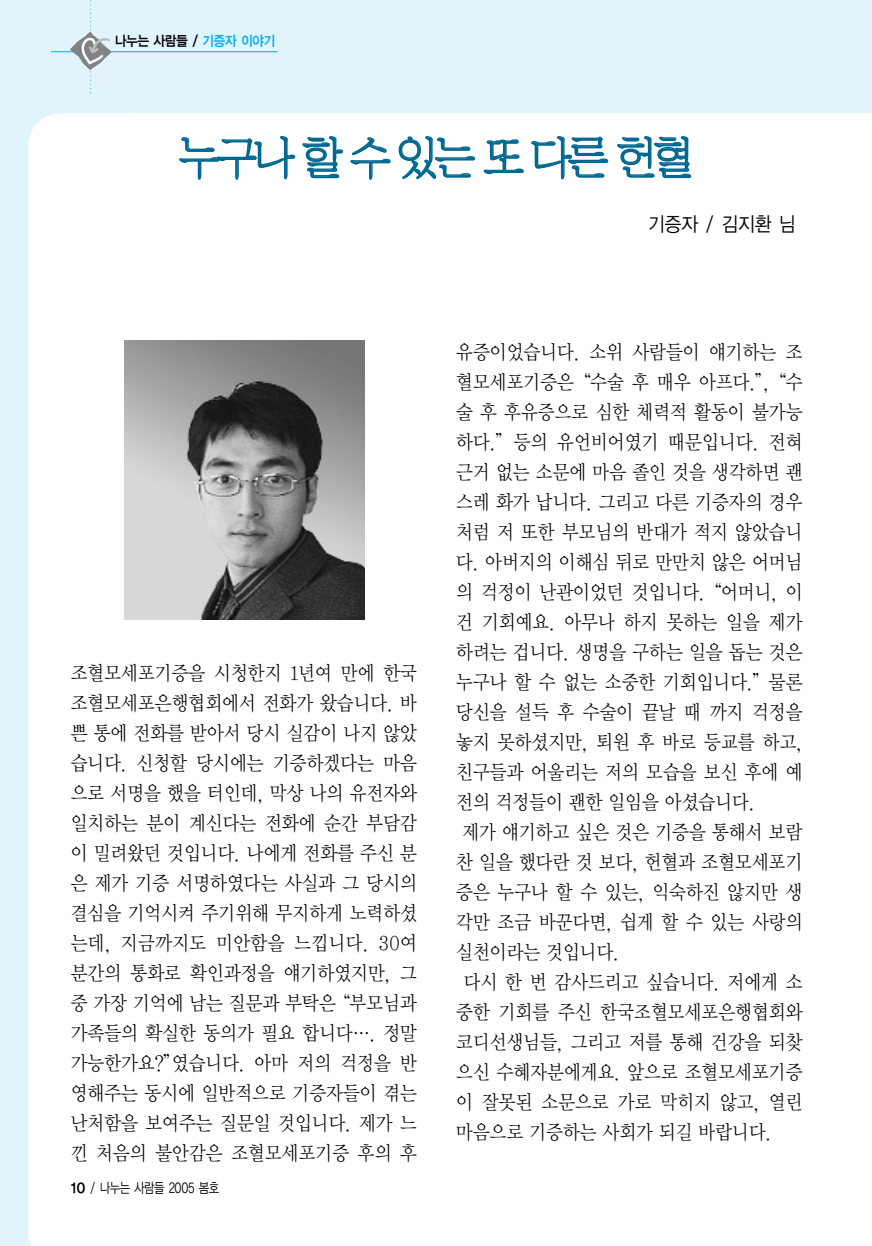
<style>
.page{position:relative;width:872px;height:1246px;background:#e1f4fc}
.page>*{position:absolute;margin:0;border:0;box-sizing:border-box;transform-origin:0 0}
.t1{font:48px "HY Sin Mun Myeong Jo";letter-spacing:.1em;color:#006991;scale:.9 1}
.t2{font:20px/30px "Y Mj O12";letter-spacing:-.065em;color:#000;text-align:justify;scale:.9 1}
.t3{font:20px "YGO12";letter-spacing:-.07em;color:#000;scale:.9 1}
.t4{font:14px "YGO12";letter-spacing:-.105em;color:#000;scale:.8 1}
.t5{font:14px "YGO14";letter-spacing:-.105em;color:#000;scale:.9 1}
.s1{color:#00aeef}
.s2{font-family:"YGO14"}
</style>
<div class="page">
<div style="left:28px;top:113px;width:114px;height:1133px;background:#fff"></div>
<div style="left:142px;top:113px;width:730px;height:1133px;background:#fff"></div>
<hr style="left:51px;top:51px;width:227px;height:1px;background:#00aeef">
<svg style="left:70px;top:0;width:42px;height:94px"></svg>
<img style="left:125px;top:340px;width:239px;height:280px">
<p class="t5" style="left:115px;top:35px;width:181px">나누는 사람들 / <span class="s1">기증자 이야기</span></p>
<h1 class="t1" style="left:178px;top:137px;width:577px">누구나할수있는또다른헌혈</h1>
<p class="t3" style="left:648px;top:215px;width:167px">기증자 / 김지환 님</p>
<p class="t2" style="left:70px;top:659px;width:388px">조혈모세포기증을 시청한지 1년여 만에 한국 조혈모세포은행협회에서 전화가 왔습니다. 바 쁜 통에 전화를 받아서 당시 실감이 나지 않았 습니다. 신청할 당시에는 기증하겠다는 마음 으로 서명을 했을 터인데, 막상 나의 유전자와 일치하는 분이 계신다는 전화에 순간 부담감 이 밀려왔던 것입니다. 나에게 전화를 주신 분 은 제가 기증 서명하였다는 사실과 그 당시의 결심을 기억시켜 주기위해 무지하게 노력하셨 는데, 지금까지도 미안함을 느낍니다. 30여 분간의 통화로 확인과정을 얘기하였지만, 그 중 가장 기억에 남는 질문과 부탁은“부모님과 가족들의 확실한 동의가 필요 합니다…. 정말 가능한가요?”였습니다. 아마 저의 걱정을 반 영해주는 동시에 일반적으로 기증자들이 겪는 난처함을 보여주는 질문일 것입니다. 제가 느 낀 처음의 불안감은 조혈모세포기증 후의 후</p>
<p class="t4" style="left:70px;top:1182px;width:189px"><span class="s2">10</span> / 나누는 사람들 2005 봄호</p>
<p class="t2" style="left:456px;top:338px;width:388px">유증이었습니다. 소위 사람들이 얘기하는 조</p>
<p class="t2" style="left:456px;top:368px;width:388px">혈모세포기증은“수술 후 매우 아프다.”, “수</p>
<p class="t2" style="left:456px;top:398px;width:388px">술 후 후유증으로 심한 체력적 활동이 불가능</p>
<p class="t2" style="left:456px;top:428px;width:388px">하다.”등의 유언비어였기 때문입니다. 전혀</p>
<p class="t2" style="left:456px;top:458px;width:388px">근거 없는 소문에 마음 졸인 것을 생각하면 괜</p>
<p class="t2" style="left:456px;top:488px;width:388px">스레 화가 납니다. 그리고 다른 기증자의 경우</p>
<p class="t2" style="left:456px;top:518px;width:388px">처럼 저 또한 부모님의 반대가 적지 않았습니</p>
<p class="t2" style="left:456px;top:548px;width:388px">다. 아버지의 이해심 뒤로 만만치 않은 어머님</p>
<p class="t2" style="left:456px;top:578px;width:388px">의 걱정이 난관이었던 것입니다. “어머니, 이</p>
<p class="t2" style="left:456px;top:608px;width:388px">건 기회예요. 아무나 하지 못하는 일을 제가</p>
<p class="t2" style="left:456px;top:638px;width:388px">하려는 겁니다. 생명을 구하는 일을 돕는 것은</p>
<p class="t2" style="left:456px;top:668px;width:388px">누구나 할 수 없는 소중한 기회입니다.”물론</p>
<p class="t2" style="left:456px;top:698px;width:388px">당신을 설득 후 수술이 끝날 때 까지 걱정을</p>
<p class="t2" style="left:456px;top:728px;width:388px">놓지 못하셨지만, 퇴원 후 바로 등교를 하고,</p>
<p class="t2" style="left:456px;top:758px;width:388px">친구들과 어울리는 저의 모습을 보신 후에 예</p>
<p class="t2" style="left:456px;top:788px;width:335px">전의 걱정들이 괜한 일임을 아셨습니다.</p>
<p class="t2" style="left:462px;top:818px;width:381px">제가 얘기하고 싶은 것은 기증을 통해서 보람</p>
<p class="t2" style="left:456px;top:848px;width:388px">찬 일을 했다란 것 보다, 헌혈과 조혈모세포기</p>
<p class="t2" style="left:456px;top:878px;width:388px">증은 누구나 할 수 있는, 익숙하진 않지만 생</p>
<p class="t2" style="left:456px;top:908px;width:388px">각만 조금 바꾼다면, 쉽게 할 수 있는 사랑의</p>
<p class="t2" style="left:456px;top:938px;width:184px">실천이라는 것입니다.</p>
<p class="t2" style="left:463px;top:968px;width:379px">다시 한 번 감사드리고 싶습니다. 저에게 소</p>
<p class="t2" style="left:456px;top:998px;width:388px">중한 기회를 주신 한국조혈모세포은행협회와</p>
<p class="t2" style="left:456px;top:1028px;width:388px">코디선생님들, 그리고 저를 통해 건강을 되찾</p>
<p class="t2" style="left:456px;top:1058px;width:388px">으신 수혜자분에게요. 앞으로 조혈모세포기증</p>
<p class="t2" style="left:456px;top:1088px;width:388px">이 잘못된 소문으로 가로 막히지 않고, 열린</p>
<p class="t2" style="left:456px;top:1118px;width:354px">마음으로 기증하는 사회가 되길 바랍니다.</p>
</div>
